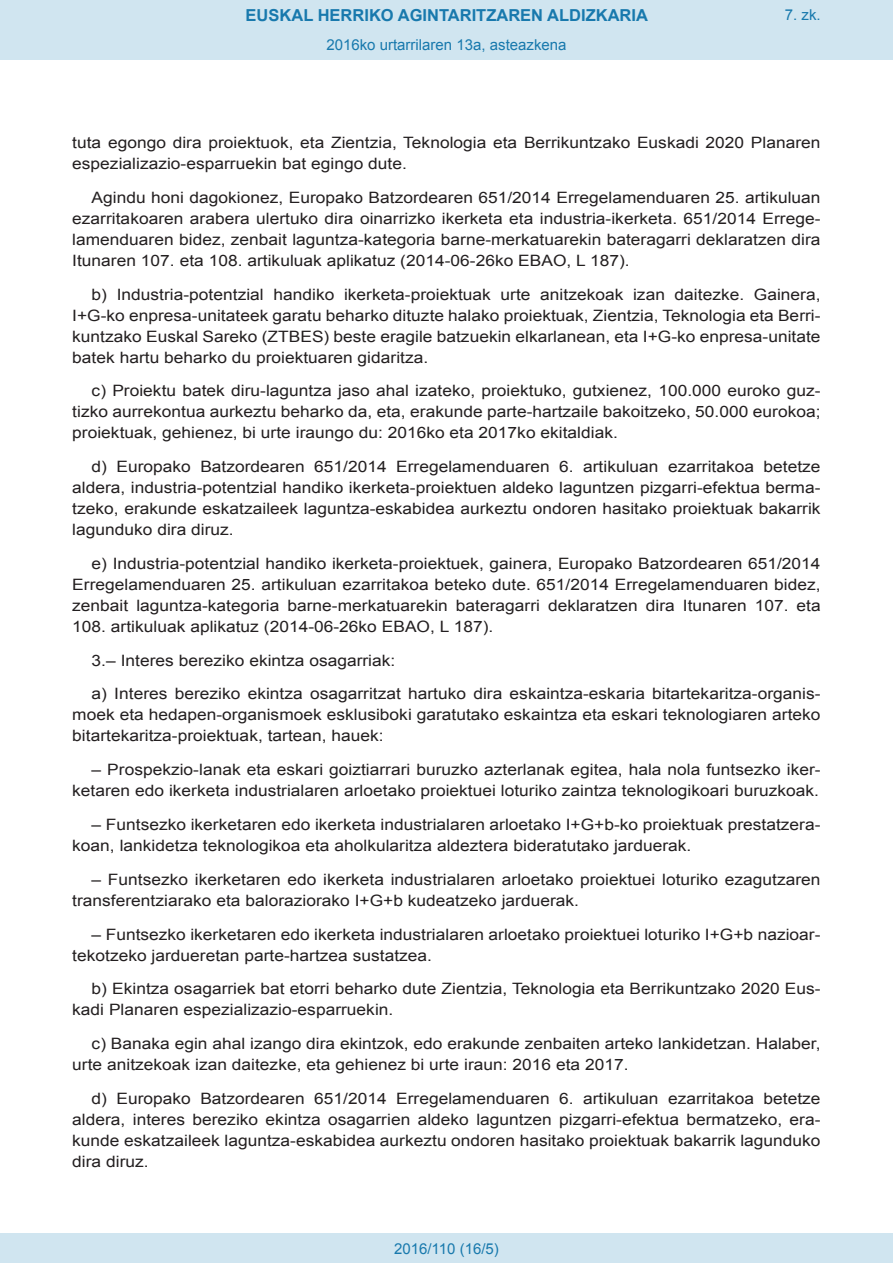
<style>
.page{position:relative;width:893px;height:1263px;background:#fff}
.page>*{position:absolute;margin:0;border:0;box-sizing:border-box;transform-origin:0 0}
.t1{font:700 16.5px "Arial";color:#1879ad}
.BOPVDetalle{font:15.6px/21px "Arial";color:#231f20;text-align:justify;scale:1.11 1}
.Paginacion_Centro{font:15px "Arial";color:#1879ad}
</style>
<div class="page">
<div style="left:0;top:0;width:893px;height:60px;background:#d0e5f0"></div>
<div style="left:0;top:1233px;width:893px;height:30px;background:#d0e5f0"></div>
<p class="t1" style="left:246px;top:4px;width:404px">EUSKAL HERRIKO AGINTARITZAREN ALDIZKARIA</p>
<p class="Paginacion_Centro" style="left:326px;top:35px;width:242px">2016ko urtarrilaren 13a, asteazkena</p>
<p class="Paginacion_Centro" style="left:785px;top:5px;width:37px">7. zk.</p>
<p class="BOPVDetalle" style="left:72px;top:132px;width:676px">tuta egongo dira proiektuok, eta Zientzia, Teknologia eta Berrikuntzako Euskadi 2020 Planaren espezializazio-esparruekin bat egingo dute.</p>
<p class="BOPVDetalle" style="left:72px;top:187px;width:676px;text-indent:19px">Agindu honi dagokionez, Europako Batzordearen 651/2014 Erregelamenduaren 25. artikuluan ezarritakoaren arabera ulertuko dira oinarrizko ikerketa eta industria-ikerketa. 651/2014 Errege&shy;lamenduaren bidez, zenbait laguntza-kategoria barne-merkatuarekin bateragarri deklaratzen dira Itunaren 107. eta 108. artikuluak aplikatuz (2014-06-26ko EBAO, L 187).</p>
<p class="BOPVDetalle" style="left:72px;top:284px;width:676px;text-indent:19px">b) Industria-potentzial handiko ikerketa-proiektuak urte anitzekoak izan daitezke. Gainera, I+G-ko enpresa-unitateek garatu beharko dituzte halako proiektuak, Zientzia, Teknologia eta Berri&shy;kuntzako Euskal Sareko (ZTBES) beste eragile batzuekin elkarlanean, eta I+G-ko enpresa-unitate batek hartu beharko du proiektuaren gidaritza.</p>
<p class="BOPVDetalle" style="left:72px;top:381px;width:676px;text-indent:19px">c) Proiektu batek diru-laguntza jaso ahal izateko, proiektuko, gutxienez, 100.000 euroko guz&shy;tizko aurrekontua aurkeztu beharko da, eta, erakunde parte-hartzaile bakoitzeko, 50.000 eurokoa; proiektuak, gehienez, bi urte iraungo du: 2016ko eta 2017ko ekitaldiak.</p>
<p class="BOPVDetalle" style="left:72px;top:456px;width:676px;text-indent:19px">d) Europako Batzordearen 651/2014 Erregelamenduaren 6. artikuluan ezarritakoa betetze aldera, industria-potentzial handiko ikerketa-proiektuen aldeko laguntzen pizgarri-efektua berma&shy;tzeko, erakunde eskatzaileek laguntza-eskabidea aurkeztu ondoren hasitako proiektuak bakarrik lagunduko dira diruz.</p>
<p class="BOPVDetalle" style="left:72px;top:553px;width:676px;text-indent:19px">e) Industria-potentzial handiko ikerketa-proiektuek, gainera, Europako Batzordearen 651/2014<br>Erregelamenduaren 25. artikuluan ezarritakoa beteko dute. 651/2014 Erregelamenduaren bidez, zenbait laguntza-kategoria barne-merkatuarekin bateragarri deklaratzen dira Itunaren 107. eta 108. artikuluak aplikatuz (2014-06-26ko EBAO, L 187).</p>
<p class="BOPVDetalle" style="left:92px;top:650px;width:275px">3.– Interes bereziko ekintza osagarriak:</p>
<p class="BOPVDetalle" style="left:72px;top:684px;width:676px;text-indent:19px">a) Interes bereziko ekintza osagarritzat hartuko dira eskaintza-eskaria bitartekaritza-organis&shy;moek eta hedapen-organismoek esklusiboki garatutako eskaintza eta eskari teknologiaren arteko bitartekaritza-proiektuak, tartean, hauek:</p>
<p class="BOPVDetalle" style="left:72px;top:759px;width:676px;text-align:right">– Prospekzio-lanak eta eskari goiztiarrari buruzko azterlanak egitea, hala nola funtsezko iker&shy;ketaren edo ikerketa industrialaren arloetako proiektuei loturiko zaintza teknologikoari buruzkoak.</p>
<p class="BOPVDetalle" style="left:72px;top:814px;width:676px;text-indent:19px">– Funtsezko ikerketaren edo ikerketa industrialaren arloetako I+G+b-ko proiektuak prestatzera&shy;koan, lankidetza teknologikoa eta aholkularitza aldeztera bideratutako jarduerak.</p>
<p class="BOPVDetalle" style="left:72px;top:869px;width:676px;text-indent:19px">– Funtsezko ikerketaren edo ikerketa industrialaren arloetako proiektuei loturiko ezagutzaren transferentziarako eta baloraziorako I+G+b kudeatzeko jarduerak.</p>
<p class="BOPVDetalle" style="left:72px;top:924px;width:676px;text-indent:19px">– Funtsezko ikerketaren edo ikerketa industrialaren arloetako proiektuei loturiko I+G+b nazioar&shy;tekotzeko jardueretan parte-hartzea sustatzea.</p>
<p class="BOPVDetalle" style="left:72px;top:978px;width:676px;text-indent:19px">b) Ekintza osagarriek bat etorri beharko dute Zientzia, Teknologia eta Berrikuntzako 2020 Eus&shy;kadi Planaren espezializazio-esparruekin.</p>
<p class="BOPVDetalle" style="left:72px;top:1033px;width:676px;text-indent:19px">c) Banaka egin ahal izango dira ekintzok, edo erakunde zenbaiten arteko lankidetzan. Halaber, urte anitzekoak izan daitezke, eta gehienez bi urte iraun: 2016 eta 2017.</p>
<p class="BOPVDetalle" style="left:72px;top:1088px;width:676px;text-indent:19px">d) Europako Batzordearen 651/2014 Erregelamenduaren 6. artikuluan ezarritakoa betetze aldera, interes bereziko ekintza osagarrien aldeko laguntzen pizgarri-efektua bermatzeko, era&shy;kunde eskatzaileek laguntza-eskabidea aurkeztu ondoren hasitako proiektuak bakarrik lagunduko dira diruz.</p>
<p class="Paginacion_Centro" style="left:394px;top:1238px;width:106px">2016/110 (16/5)</p>
</div>
